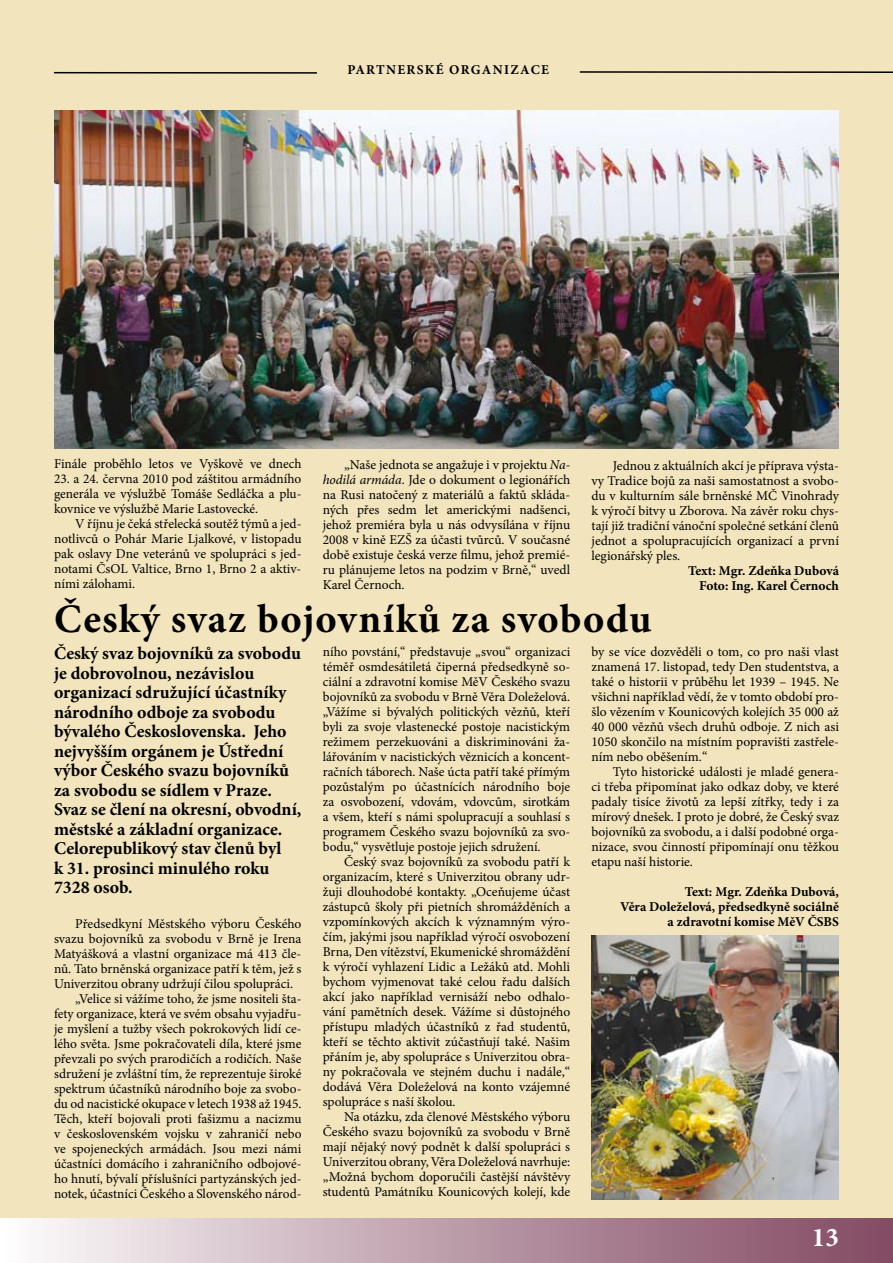
<style>
.page{position:relative;width:893px;height:1263px;background:#fff}
.page>*{position:absolute;margin:0;border:0;box-sizing:border-box;transform-origin:0 0}
.t1{font:700 40.5px "Minion Pro";letter-spacing:.03em;color:#000}
.t2{font:700 27px "Minion Pro";color:#fff}
.t3{font:700 18px/19.5px "Minion Pro";color:#000}
.t4{font:13.5px/15px "Minion Pro";color:#000;text-align:justify}
.t5{font:700 13.5px/15px "Minion Pro";color:#000;text-align:right}
.t6{font:700 13.5px "Minion Pro";letter-spacing:.1em;color:#000}
.s1{font-style:italic}
</style>
<div class="page">
<div style="left:0;top:0;width:893px;height:1226px;background:#f2e4bc"></div>
<div style="left:0;top:1219px;width:893px;height:44px;background:linear-gradient(to right,#fcfafb,#80465f)"></div>
<hr style="left:54px;top:72px;width:263px;height:2px;background:#000">
<hr style="left:580px;top:71px;width:313px;height:2px;background:#000">
<img style="left:54px;top:111px;width:785px;height:338px">
<img style="left:591px;top:936px;width:248px;height:263px">
<p class="t6" style="left:347px;top:60px;width:203px">PARTNERSKÉ ORGANIZACE</p>
<p class="t4" style="left:54px;top:456px;width:249px">Finále proběhlo letos ve Vyškově ve dnech</p>
<p class="t4" style="left:54px;top:471px;width:249px">23. a 24. června 2010 pod záštitou armádního generála ve výslužbě Tomáše Sedláčka a plu&shy;kovnice ve výslužbě Marie Lastovecké.</p>
<p class="t4" style="left:54px;top:516px;width:249px;text-indent:21px">V říjnu je čeká střelecká soutěž týmů a jed&shy;notlivců o Pohár Marie Ljalkové, v listopadu pak oslavy Dne veteránů ve spolupráci s jed&shy;notami ČsOL Valtice, Brno 1, Brno 2 a aktiv&shy;ními zálohami.</p>
<p class="t4" style="left:323px;top:457px;width:249px;text-indent:21px">„Naše jednota se angažuje i v projektu <span class="s1">Na&shy;hodilá armáda</span>. Jde o dokument o legionářích na Rusi natočený z materiálů a faktů skláda&shy;ných přes sedm let americkými nadšenci, jehož premiéra byla u nás odvysílána v říjnu 2008 v kině EZŠ za účasti tvůrců. V současné době existuje česká verze filmu, jehož premié&shy;ru plánujeme letos na podzim v Brně,“ uvedl Karel Černoch.</p>
<p class="t4" style="left:591px;top:458px;width:249px;text-indent:21px">Jednou z aktuálních akcí je příprava výsta&shy;vy Tradice bojů za naši samostatnost a svobo&shy;du v kulturním sále brněnské MČ Vinohrady k výročí bitvy u Zborova. Na závěr roku chys&shy;tají již tradiční vánoční společné setkání členů jednot a spolupracujících organizací a první legionářský ples.</p>
<p class="t5" style="left:688px;top:563px;width:152px">Text: Mgr. Zdeňka Dubová<br>Foto: Ing. Karel Černoch</p>
<h1 class="t1" style="left:54px;top:591px;width:599px">Český svaz bojovníků za svobodu</h1>
<p class="t3" style="left:54px;top:644px;width:249px">Český svaz bojovníků za svobodu je dobrovolnou, nezávislou organizací sdružující účastníky národního odboje za svobodu bývalého Československa. Jeho nejvyšším orgánem je Ústřední výbor Českého svazu bojovníků za svobodu se sídlem v Praze.<br>Svaz se člení na okresní, obvodní, městské a základní organizace.<br>Celorepublikový stav členů byl<br>k 31. prosinci minulého roku<br>7328 osob.</p>
<p class="t4" style="left:75px;top:916px;width:228px">Předsedkyní Městského výboru Českého</p>
<p class="t4" style="left:54px;top:931px;width:249px">svazu bojovníků za svobodu v Brně je Irena</p>
<p class="t4" style="left:54px;top:946px;width:249px">Matyášková a vlastní organizace má 413 čle-</p>
<p class="t4" style="left:54px;top:961px;width:249px">nů. Tato brněnská organizace patří k těm, jež s</p>
<p class="t4" style="left:54px;top:976px;width:241px">Univerzitou obrany udržují čilou spolupráci.</p>
<p class="t4" style="left:75px;top:991px;width:228px">„Velice si vážíme toho, že jsme nositeli šta-</p>
<p class="t4" style="left:54px;top:1006px;width:249px">fety organizace, která ve svém obsahu vyjadřu-</p>
<p class="t4" style="left:54px;top:1021px;width:249px">je myšlení a tužby všech pokrokových lidí ce-</p>
<p class="t4" style="left:54px;top:1036px;width:249px">lého světa. Jsme pokračovateli díla, které jsme</p>
<p class="t4" style="left:54px;top:1051px;width:249px">převzali po svých prarodičích a rodičích. Naše</p>
<p class="t4" style="left:54px;top:1066px;width:249px">sdružení je zvláštní tím, že reprezentuje široké</p>
<p class="t4" style="left:54px;top:1081px;width:249px">spektrum účastníků národního boje za svobo-</p>
<p class="t4" style="left:54px;top:1096px;width:249px">du od nacistické okupace v letech 1938 až 1945.</p>
<p class="t4" style="left:54px;top:1111px;width:249px">Těch, kteří bojovali proti fašizmu a nacizmu</p>
<p class="t4" style="left:54px;top:1126px;width:249px">v československém vojsku v zahraničí nebo</p>
<p class="t4" style="left:54px;top:1141px;width:249px">ve spojeneckých armádách. Jsou mezi námi</p>
<p class="t4" style="left:54px;top:1156px;width:249px">účastníci domácího i zahraničního odbojové-</p>
<p class="t4" style="left:54px;top:1171px;width:249px">ho hnutí, bývalí příslušníci partyzánských jed-</p>
<p class="t4" style="left:54px;top:1186px;width:249px">notek, účastníci Českého a Slovenského národ-</p>
<p class="t4" style="left:323px;top:644px;width:249px">ního povstání,“ představuje „svou“ organizaci téměř osmdesátiletá čiperná předsedkyně so&shy;ciální a zdravotní komise MěV Českého svazu bojovníků za svobodu v Brně Věra Doleželová. „Vážíme si bývalých politických vězňů, kteří byli za svoje vlastenecké postoje nacistickým režimem perzekuováni a diskriminováni ža&shy;lářováním v nacistických věznicích a koncent&shy;račních táborech. Naše úcta patří také přímým pozůstalým po účastnících národního boje za osvobození, vdovám, vdovcům, sirotkám a všem, kteří s námi spolupracují a souhlasí s programem Českého svazu bojovníků za svo&shy;bodu,“ vysvětluje postoje jejich sdružení.</p>
<p class="t4" style="left:323px;top:854px;width:249px;text-indent:21px">Český svaz bojovníků za svobodu patří k organizacím, které s Univerzitou obrany udr&shy;žuji dlouhodobé kontakty. „Oceňujeme účast zástupců školy při pietních shromážděních a vzpomínkových akcích k významným výro&shy;čím, jakými jsou například výročí osvobození Brna, Den vítězství, Ekumenické shromáždění k výročí vyhlazení Lidic a Ležáků atd. Mohli bychom vyjmenovat také celou řadu dalších akcí jako například vernisáží nebo odhalo&shy;vání pamětních desek. Vážíme si důstojného přístupu mladých účastníků z řad studentů, kteří se těchto aktivit zúčastňují také. Našim přáním je, aby spolupráce s Univerzitou obra&shy;ny pokračovala ve stejném duchu i nadále,“ dodává Věra Doleželová na konto vzájemné spolupráce s naší školou.</p>
<p class="t4" style="left:323px;top:1109px;width:249px;text-indent:21px">Na otázku, zda členové Městského výboru Českého svazu bojovníků za svobodu v Brně mají nějaký nový podnět k další spolupráci s Univerzitou obrany, Věra Doleželová navrhuje: „Možná bychom doporučili častější návštěvy studentů Památníku Kounicových kolejí, kde</p>
<p class="t4" style="left:591px;top:644px;width:249px">by se více dozvěděli o tom, co pro naši vlast znamená 17. listopad, tedy Den studentstva, a také o historii v průběhu let 1939 – 1945. Ne všichni například vědí, že v tomto období pro&shy;šlo vězením v Kounicových kolejích 35 000 až 40 000 vězňů všech druhů odboje. Z nich asi 1050 skončilo na místním popravišti zastřele&shy;ním nebo oběšením.“</p>
<p class="t4" style="left:591px;top:764px;width:249px;text-indent:21px">Tyto historické události je mladé genera&shy;ci třeba připomínat jako odkaz doby, ve které padaly tisíce životů za lepší zítřky, tedy i za mírový dnešek. I proto je dobré, že Český svaz bojovníků za svobodu, a i další podobné orga&shy;nizace, svou činností připomínají onu těžkou etapu naší historie.</p>
<p class="t5" style="left:620px;top:884px;width:220px">Text: Mgr. Zdeňka Dubová,<br>Věra Doleželová, předsedkyně sociálně a zdravotní komise MěV ČSBS</p>
<h2 class="t2" style="left:812px;top:1218px;width:28px">13</h2>
</div>
